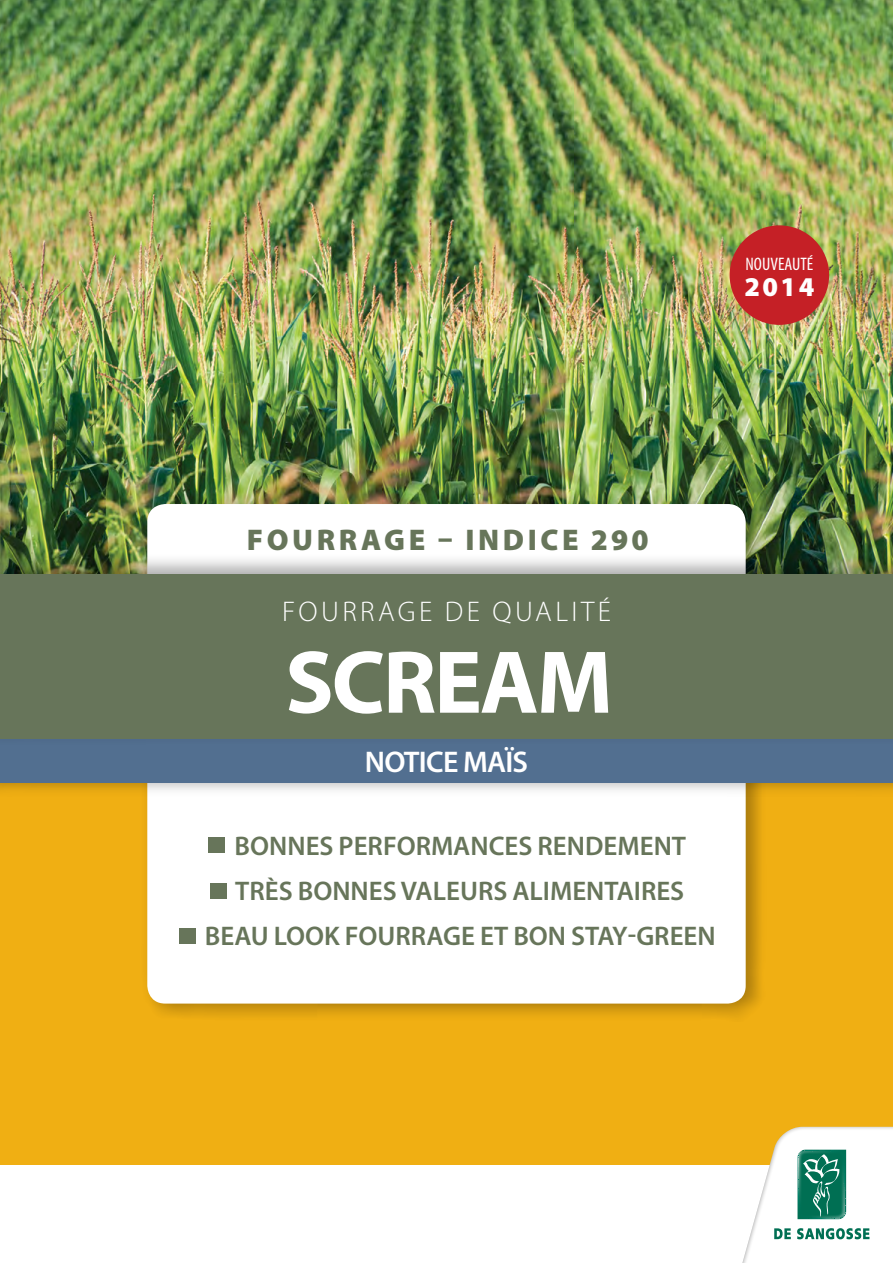
<style>
.page{position:relative;width:893px;height:1263px;background:#fff}
.page>*{position:absolute;margin:0;border:0;box-sizing:border-box;transform-origin:0 0}
.t1{font:700 90px "Myriad Pro";letter-spacing:-.025em;color:#fff}
.t2{font:900 30px "Myriad Pro";letter-spacing:.12em;color:#67755a}
.t3{font:600 30px "Myriad Pro";color:#fff}
.t4{font:300 28.5px "Myriad Pro";letter-spacing:.12em;color:#fff}
.t5{font:900 27.3px "Myriad Pro";color:#fff}
.t6{font:600 27px/45.2px "Myriad Pro";color:#67755a;text-align:center}
.t7{font:condensed 18.15px "Myriad Pro";color:#fff}
</style>
<div class="page">
<img style="left:0;top:0;width:893px;height:553px">
<div style="left:0;top:580px;width:893px;height:683px;background:#f0af13"></div>
<div style="left:141px;top:494px;width:626px;height:527px;background:#000;opacity:.31"></div>
<div style="left:147px;top:504px;width:599px;height:499px;background:#fff;border-radius:18px"></div>
<div style="left:209px;top:837px;width:16px;height:16px;background:#67755a"></div>
<div style="left:210px;top:883px;width:17px;height:15px;background:#67755a"></div>
<div style="left:179px;top:928px;width:16px;height:16px;background:#67755a"></div>
<div style="left:0;top:720px;width:893px;height:77px;background:#000;opacity:.31"></div>
<div style="left:0;top:733px;width:893px;height:50px;background:#526f90"></div>
<div style="left:0;top:1165px;width:893px;height:98px;background:#fff"></div>
<svg style="left:742px;top:1127px;width:151px;height:136px"></svg>
<div style="left:0;top:553px;width:893px;height:192px;background:#000;opacity:.31"></div>
<div style="left:0;top:574px;width:893px;height:164px;background:#67755a"></div>
<div style="left:730px;top:225px;width:99px;height:100px;background:#c52026;border-radius:50%"></div>
<p class="t7" style="left:745px;top:253px;width:69px">NOUVEAUTÉ</p>
<p class="t5" style="left:744px;top:268px;width:71px">2014</p>
<p class="t2" style="left:247px;top:519px;width:403px">FOURRAGE – INDICE 290</p>
<p class="t4" style="left:282px;top:594px;width:330px">FOURRAGE DE QUALITÉ</p>
<h1 class="t1" style="left:285px;top:624px;width:329px">SCREAM</h1>
<p class="t3" style="left:365px;top:743px;width:17px">NOTICE</p>
<p class="t3" style="left:463px;top:743px;width:64px">MAÏS</p>
<p class="t6" style="left:205px;top:822px;width:512px">BONNES PERFORMANCES RENDEMENT<br>TRÈS BONNES VALEURS ALIMENTAIRES<br>BEAU LOOK FOURRAGE ET BON STAY-GREEN</p>
</div>
